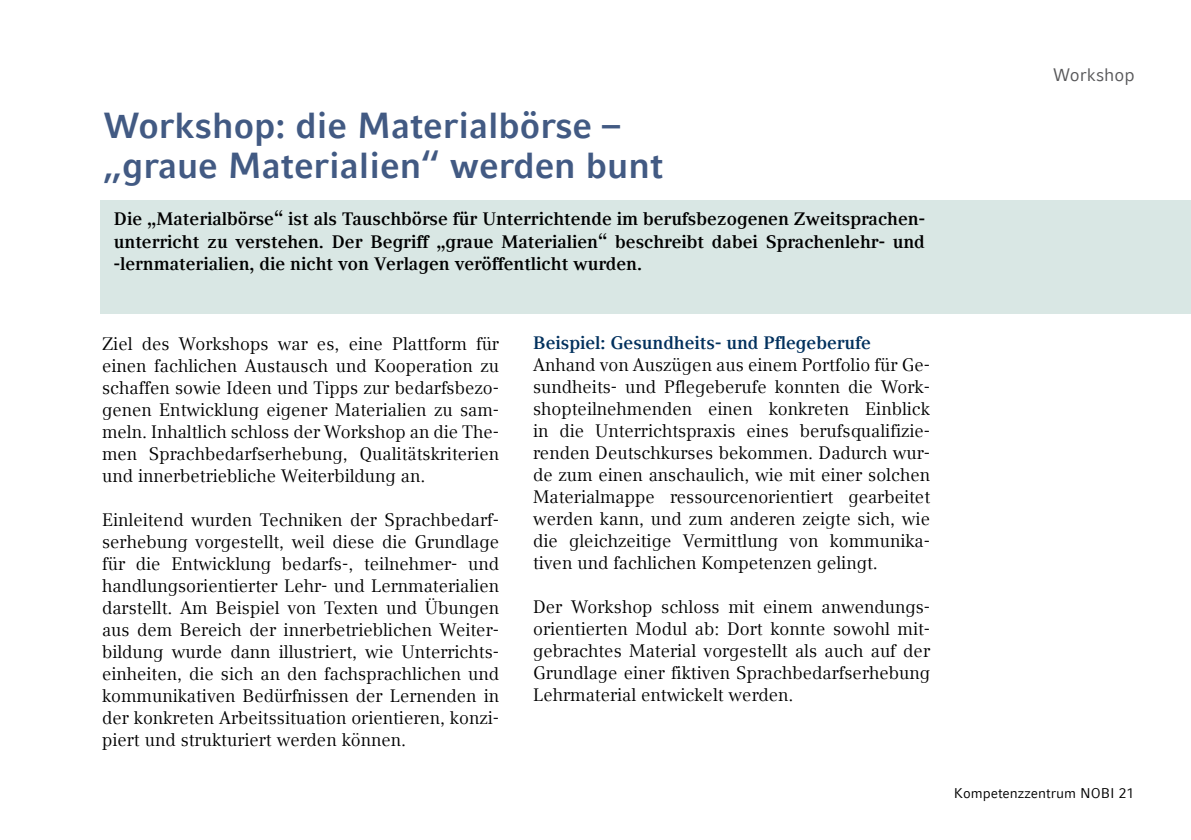
<style>
.page{position:relative;width:1191px;height:840px;background:#fff}
.page>*{position:absolute;margin:0;border:0;box-sizing:border-box;transform-origin:0 0}
.t1{font:700 36px/40px "Compatil Fact LT Com";color:#425a83}
.t2{font:18px/22px "Compatil Text LT Com";color:#000;text-align:justify}
.t3{font:700 18px/22.6px "Compatil Text LT Com";color:#000;text-align:justify}
.t4{font:700 18px "Compatil Text LT Com";color:#00305d}
.t5{font:18px "Compatil Fact LT Com";color:#58585a}
.t6{font:14px "Compatil Fact LT Com";color:#000}
</style>
<div class="page">
<div style="left:100px;top:200px;width:1091px;height:114px;background:#d9e7e4"></div>
<h1 class="t1" style="left:103px;top:106px;width:561px">Workshop: die Materialbörse – „graue Materialien“ werden bunt</h1>
<p class="t3" style="left:114px;top:207px;width:812px">Die „Materialbörse“ ist als Tauschbörse für Unterrichtende im berufsbezogenen Zweitsprachen&shy;unterricht zu verstehen. Der Begriff „graue Materialien“ beschreibt dabei Sprachenlehr- und -lernmaterialien, die nicht von Verlagen veröffentlicht wurden.</p>
<p class="t2" style="left:102px;top:333px;width:398px">Ziel des Workshops war es, eine Plattform für einen fachlichen Austausch und Kooperation zu schaffen sowie Ideen und Tipps zur bedarfsbezo&shy;genen Entwicklung eigener Materialien zu sam&shy;meln. Inhaltlich schloss der Workshop an die The&shy;men Sprachbedarfserhebung, Qualitätskriterien und innerbetriebliche Weiterbildung an.</p>
<p class="t2" style="left:102px;top:508px;width:398px">Einleitend wurden Techniken der Sprachbedarf&shy;serhebung vorgestellt, weil diese die Grundlage für die Entwicklung bedarfs-, teilnehmer- und handlungsorientierter Lehr- und Lernmaterialien darstellt. Am Beispiel von Texten und Übungen aus dem Bereich der innerbetrieblichen Weiter&shy;bildung wurde dann illustriert, wie Unterrichts&shy;einheiten, die sich an den fachsprachlichen und kommunikativen Bedürfnissen der Lernenden in der konkreten Arbeitssituation orientieren, konzi&shy;piert und strukturiert werden können.</p>
<p class="t4" style="left:533px;top:332px;width:339px">Beispiel: Gesundheits- und Pflegeberufe</p>
<p class="t2" style="left:533px;top:354px;width:398px">Anhand von Auszügen aus einem Portfolio für Ge&shy;sundheits- und Pflegeberufe konnten die Work&shy;shopteilnehmenden einen konkreten Einblick in die Unterrichtspraxis eines berufsqualifizie&shy;renden Deutschkurses bekommen. Dadurch wur&shy;de zum einen anschaulich, wie mit einer solchen Materialmappe ressourcenorientiert gearbeitet werden kann, und zum anderen zeigte sich, wie die gleichzeitige Vermittlung von kommunika&shy;tiven und fachlichen Kompetenzen gelingt.</p>
<p class="t2" style="left:533px;top:596px;width:398px">Der Workshop schloss mit einem anwendungs&shy;orientierten Modul ab: Dort konnte sowohl mit&shy;gebrachtes Material vorgestellt als auch auf der Grundlage einer fiktiven Sprachbedarfserhebung Lehrmaterial entwickelt werden.</p>
<p class="t5" style="left:1053px;top:64px;width:83px">Workshop</p>
<p class="t6" style="left:954px;top:785px;width:182px">Kompetenzzentrum NOBI 21</p>
</div>
